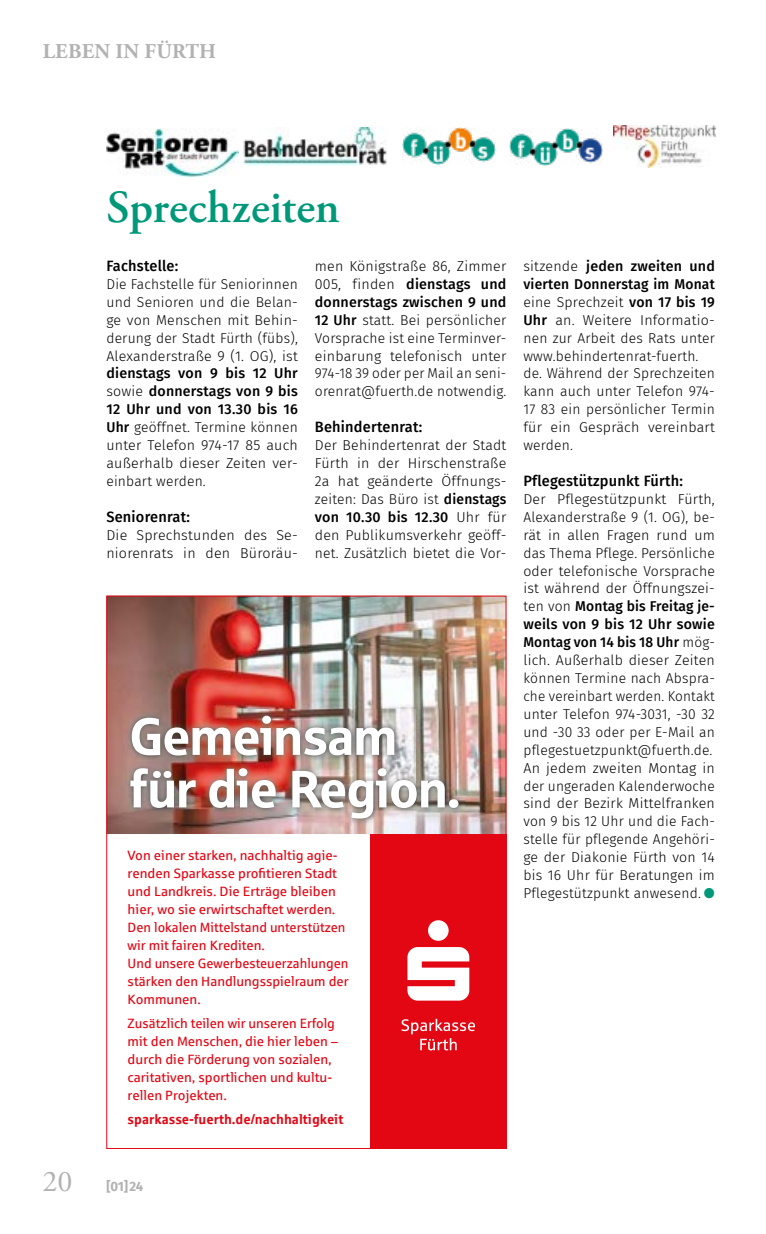
<style>
.page{position:relative;width:766px;height:1234px;background:#fff}
.page>*{position:absolute;margin:0;border:0;box-sizing:border-box;transform-origin:0 0}
.Artefakt{font:52.5px/52.5px "Sparkasse Head";color:#fff}
.Headline_25pt_Adobe_Garamond_Pro_Semibol{font:600 45.9px "Adobe Garamond Pro";letter-spacing:.005em;color:#009879}
.t1{font:30px "Adobe Garamond Pro";color:#b3b2b2}
.Rubrikheadline_grau_lb{font:700 21px "Adobe Garamond Pro";letter-spacing:.015em;color:#b3b2b2}
.Fließtext_Fira_leicht{font:500 15px "Fira Sans";letter-spacing:.015em;color:#000}
.Fließtext_Fira_leicht-2{font:300 14.25px/17.9px "Fira Sans";letter-spacing:.015em;color:#000;text-align:justify}
.Artefakt-2{font:13.5px/18px "Sparkasse Rg";color:#e30613}
.Artefakt-3{font:700 13.5px "Sparkasse Rg";color:#e30613}
.t2{font:700 13.5px "Fira Sans";color:#b3b2b2}
.s1{font-weight:500}
.s2{color:#009879}
</style>
<div class="page">
<img style="left:106px;top:129px;width:132px;height:48px">
<img style="left:242px;top:128px;width:145px;height:37px">
<img style="left:402px;top:127px;width:93px;height:38px">
<img style="left:509px;top:129px;width:93px;height:37px">
<img style="left:613px;top:126px;width:102px;height:42px">
<div style="left:370px;top:833px;width:136px;height:315px;background:#e30613"></div>
<svg style="left:401px;top:1018px;width:74px;height:32px"></svg>
<svg style="left:407px;top:920px;width:62px;height:80px"></svg>
<img style="left:108px;top:597px;width:396px;height:236px">
<img style="left:123px;top:709px;width:341px;height:116px">
<p class="Rubrikheadline_grau_lb" style="left:43px;top:39px;width:175px">LEBEN IN FÜRTH</p>
<p class="Headline_25pt_Adobe_Garamond_Pro_Semibol" style="left:106px;top:181px;width:235px">Sprechzeiten</p>
<p class="Fließtext_Fira_leicht" style="left:106px;top:254px;width:73px">Fachstelle:</p>
<p class="Fließtext_Fira_leicht-2" style="left:106px;top:275px;width:193px">Die Fachstelle für Seniorinnen und Senioren und die Belan&shy;ge von Menschen mit Behin&shy;derung der Stadt Fürth (fübs), Alexanderstraße 9 (1. OG), ist <span class="s1">dienstags von 9 bis 12 Uhr </span>sowie <span class="s1">donnerstags von 9 bis 12 Uhr und von 13.30 bis 16<br>Uhr</span> geöffnet. Termine können unter Telefon 974-17 85 auch außerhalb dieser Zeiten ver&shy;einbart werden.</p>
<p class="Fließtext_Fira_leicht" style="left:106px;top:504px;width:85px">Seniorenrat:</p>
<p class="Fließtext_Fira_leicht-2" style="left:106px;top:525px;width:193px">Die Sprechstunden des Se&shy;niorenrats in den Büroräu-</p>
<p class="Fließtext_Fira_leicht-2" style="left:315px;top:257px;width:193px">men Königstraße 86, Zimmer 005, finden <span class="s1">dienstags und donnerstags zwischen 9 und 12 Uhr</span> statt. Bei persönlicher Vorsprache ist eine Terminver&shy;einbarung telefonisch unter 974-18 39 oder per Mail an seni&shy;orenrat@fuerth.de notwendig.</p>
<p class="Fließtext_Fira_leicht" style="left:315px;top:415px;width:109px">Behindertenrat:</p>
<p class="Fließtext_Fira_leicht-2" style="left:315px;top:436px;width:193px">Der Behindertenrat der Stadt Fürth in der Hirschenstraße 2a hat geänderte Öffnungs&shy;zeiten: Das Büro ist <span class="s1">dienstags von 10.30 bis 12.30</span> Uhr für den Publikumsverkehr geöff&shy;net. Zusätzlich bietet die Vor-</p>
<p class="Artefakt" style="left:130px;top:708px;width:332px">Gemeinsam für die Region.</p>
<p class="Artefakt-2" style="left:128px;top:845px;width:222px">Von einer starken, nachhaltig agie&shy;renden Sparkasse profitieren Stadt und Landkreis. Die Erträge bleiben hier, wo sie erwirtschaftet werden.<br>Den lokalen Mittelstand unterstützen wir mit fairen Krediten.<br>Und unsere Gewerbesteuerzahlungen stärken den Handlungsspielraum der<br>Kommunen.</p>
<p class="Artefakt-2" style="left:128px;top:1013px;width:212px">Zusätzlich teilen wir unseren Erfolg mit den Menschen, die hier leben – durch die Förderung von sozialen, caritativen, sportlichen und kultu&shy;rellen Projekten.</p>
<p class="Artefakt-3" style="left:128px;top:1110px;width:217px">sparkasse-fuerth.de/nachhaltigkeit</p>
<p class="Fließtext_Fira_leicht-2" style="left:523px;top:257px;width:193px;text-align:left">sitzende <span class="s1">jeden zweiten und vierten Donnerstag im Monat </span>eine Sprechzeit <span class="s1">von 17 bis 19<br>Uhr</span> an. Weitere Informatio&shy;nen zur Arbeit des Rats unter www.behindertenrat-fuerth. de. Während der Sprechzeiten kann auch unter Telefon 974-<br>17 83 ein persönlicher Termin für ein Gespräch vereinbart werden.</p>
<p class="Fließtext_Fira_leicht" style="left:523px;top:468px;width:161px">Pflegestützpunkt Fürth:</p>
<p class="Fließtext_Fira_leicht-2" style="left:523px;top:490px;width:193px;text-align:left">Der Pflegestützpunkt Fürth,<br>Alexanderstraße 9 (1. OG), be&shy;rät in allen Fragen rund um das Thema Pflege. Persönliche oder telefonische Vorsprache ist während der Öffnungszei&shy;ten von <span class="s1">Montag bis Freitag je&shy;weils von 9 bis 12 Uhr sowie<br>Montag von 14 bis 18 Uhr</span> mög&shy;lich. Außerhalb dieser Zeiten können Termine nach Abspra&shy;che vereinbart werden. Kontakt unter Telefon 974-3031, -30 32 und -30 33 oder per E-Mail an pflegestuetzpunkt@fuerth.de.<br>An jedem zweiten Montag in der ungeraden Kalenderwoche sind der Bezirk Mittelfranken von 9 bis 12 Uhr und die Fach&shy;stelle für pflegende Angehöri&shy;ge der Diakonie Fürth von 14 bis 16 Uhr für Beratungen im<br>Pflegestützpunkt anwesend. <span class="s2">●</span></p>
<h3 class="t1" style="left:43px;top:1163px;width:31px">20</h3>
<p class="t2" style="left:106px;top:1174px;width:38px">[01]24</p>
</div>
